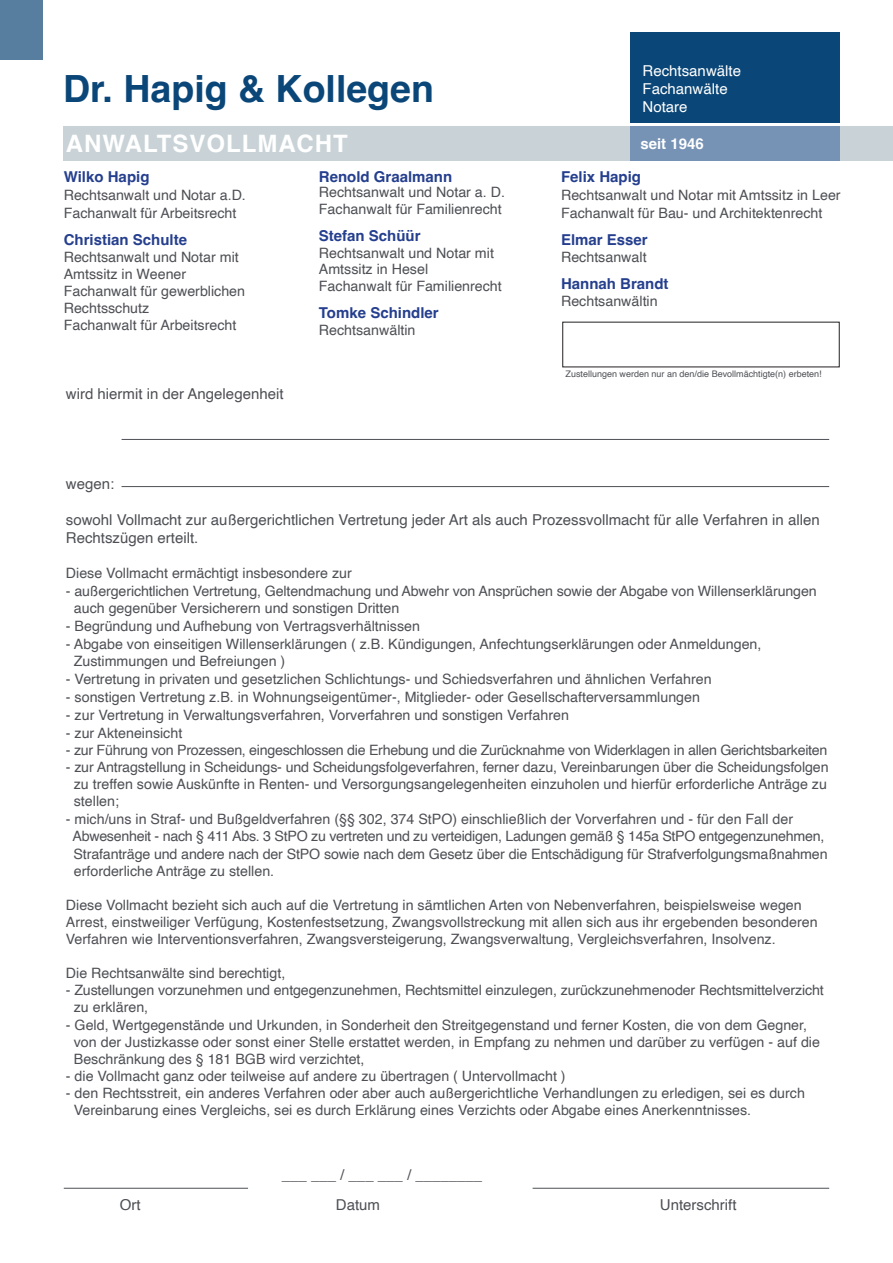
<style>
.page{position:relative;width:893px;height:1263px;background:#fff}
.page>*{position:absolute;margin:0;border:0;box-sizing:border-box;transform-origin:0 0}
.t1{font:700 37.5px "Helvetica";color:#0a4677}
.t2{font:700 24px "Helvetica";letter-spacing:.04em;color:#fff}
.t3{font:15px/18px "Helvetica";color:#4e5055}
.t4{font:700 15px "Helvetica";color:#253f8e}
.t5{font:15px/18px "Helvetica";color:#fff}
.t6{font:700 15px "Helvetica";color:#fff}
.t7{font:14.25px/17.1px "Helvetica";color:#4e5055}
.t8{font:14.25px "Helvetica";letter-spacing:-.02em;color:#4e5055}
.t9{font:9px "Helvetica";color:#4e5055}
</style>
<div class="page">
<div style="left:63px;top:126px;width:830px;height:34px;background:#c9d3d7"></div>
<div style="left:630px;top:32px;width:210px;height:91px;background:#0a4677"></div>
<div style="left:630px;top:126px;width:210px;height:34px;background:#7692b4"></div>
<div style="left:0;top:0;width:43px;height:60px;background:#577e9e"></div>
<hr style="left:64px;top:1188px;width:184px;height:1px;background:#4e5055">
<hr style="left:122px;top:439px;width:707px;height:1px;background:#4e5055">
<hr style="left:533px;top:1188px;width:296px;height:1px;background:#4e5055">
<hr style="left:122px;top:486px;width:707px;height:1px;background:#4e5055">
<h1 class="t1" style="left:63px;top:66px;width:372px">Dr. Hapig &amp; Kollegen</h1>
<p class="t5" style="left:643px;top:63px;width:100px">Rechtsanwälte<br>Fachanwälte<br>Notare</p>
<p class="t6" style="left:640px;top:135px;width:65px">seit 1946</p>
<h2 class="t2" style="left:66px;top:129px;width:283px">ANWALTSVOLLMACHT</h2>
<p class="t4" style="left:64px;top:168px;width:87px">Wilko Hapig</p>
<p class="t7" style="left:64px;top:186px;width:184px;line-height:18px">Rechtsanwalt und Notar a.D.<br>Fachanwalt für Arbeitsrecht</p>
<p class="t4" style="left:64px;top:230px;width:125px">Christian Schulte</p>
<p class="t7" style="left:64px;top:248px;width:183px">Rechtsanwalt und Notar mit<br>Amtssitz in Weener<br>Fachanwalt für gewerblichen<br>Rechtsschutz<br>Fachanwalt für Arbeitsrecht</p>
<p class="t3" style="left:66px;top:385px;width:219px">wird hiermit in der Angelegenheit</p>
<p class="t4" style="left:319px;top:168px;width:135px">Renold Graalmann</p>
<p class="t7" style="left:319px;top:184px;width:188px">Rechtsanwalt und Notar a. D.<br>Fachanwalt für Familienrecht</p>
<p class="t4" style="left:319px;top:227px;width:103px">Stefan Schüür</p>
<p class="t7" style="left:319px;top:245px;width:184px">Rechtsanwalt und Notar mit<br>Amtssitz in Hesel<br>Fachanwalt für Familienrecht</p>
<p class="t4" style="left:319px;top:304px;width:121px">Tomke Schindler</p>
<p class="t7" style="left:319px;top:322px;width:98px">Rechtsanwältin</p>
<p class="t4" style="left:561px;top:168px;width:82px">Felix Hapig</p>
<p class="t7" style="left:561px;top:186px;width:281px;line-height:18px">Rechtsanwalt und Notar mit Amtssitz in Leer<br>Fachanwalt für Bau- und Architektenrecht</p>
<p class="t4" style="left:561px;top:230px;width:88px">Elmar Esser</p>
<p class="t7" style="left:561px;top:248px;width:87px">Rechtsanwalt</p>
<p class="t4" style="left:561px;top:274px;width:109px">Hannah Brandt</p>
<p class="t7" style="left:561px;top:293px;width:98px">Rechtsanwältin</p>
<p class="t9" style="left:566px;top:367px;width:258px">Zustellungen werden nur an den/die Bevollmächtigte(n) erbeten!</p>
<p class="t3" style="left:66px;top:475px;width:50px">wegen:</p>
<p class="t3" style="left:66px;top:511px;width:755px">sowohl Vollmacht zur außergerichtlichen Vertretung jeder Art als auch Prozessvollmacht für alle Verfahren in allen<br>Rechtszügen erteilt.</p>
<p class="t7" style="left:66px;top:565px;width:287px">Diese Vollmacht ermächtigt insbesondere zur</p>
<p class="t7" style="left:74px;top:583px;width:744px;text-indent:-8px">- außergerichtlichen Vertretung, Geltendmachung und Abwehr von Ansprüchen sowie der Abgabe von Willenserklärungen auch gegenüber Versicherern und sonstigen Dritten</p>
<p class="t7" style="left:66px;top:618px;width:356px">- Begründung und Aufhebung von Vertragsverhältnissen</p>
<p class="t7" style="left:74px;top:636px;width:689px;text-indent:-8px">- Abgabe von einseitigen Willenserklärungen ( z.B. Kündigungen, Anfechtungserklärungen oder Anmeldungen,<br>Zustimmungen und Befreiungen )</p>
<p class="t7" style="left:66px;top:671px;width:647px">- Vertretung in privaten und gesetzlichen Schlichtungs- und Schiedsverfahren und ähnlichen Verfahren</p>
<p class="t7" style="left:66px;top:689px;width:636px">- sonstigen Vertretung z.B. in Wohnungseigentümer-, Mitglieder- oder Gesellschafterversammlungen</p>
<p class="t7" style="left:66px;top:707px;width:505px">- zur Vertretung in Verwaltungsverfahren, Vorverfahren und sonstigen Verfahren</p>
<p class="t7" style="left:66px;top:725px;width:118px">- zur Akteneinsicht</p>
<p class="t8" style="left:66px;top:739px;width:763px">- zur Führung von Prozessen, eingeschlossen die Erhebung und die Zurücknahme von Widerklagen in allen Gerichtsbarkeiten</p>
<p class="t7" style="left:74px;top:759px;width:756px;text-align:justify;text-indent:-8px">- zur Antragstellung in Scheidungs- und Scheidungsfolgeverfahren, ferner dazu, Vereinbarungen über die Scheidungsfolgen zu treffen sowie Auskünfte in Renten- und Versorgungsangelegenheiten einzuholen und hierfür erforderliche Anträge zu stellen;</p>
<p class="t7" style="left:72px;top:811px;width:757px;text-indent:-7px">- mich/uns in Straf- und Bußgeldverfahren (§§ 302, 374 StPO) einschließlich der Vorverfahren und - für den Fall der Abwesenheit - nach § 411 Abs. 3 StPO zu vertreten und zu verteidigen, Ladungen gemäß § 145a StPO entgegenzunehmen, Strafanträge und andere nach der StPO sowie nach dem Gesetz über die Entschädigung für Strafverfolgungsmaßnahmen erforderliche Anträge zu stellen.</p>
<p class="t7" style="left:66px;top:897px;width:753px">Diese Vollmacht bezieht sich auch auf die Vertretung in sämtlichen Arten von Nebenverfahren, beispielsweise wegen<br>Arrest, einstweiliger Verfügung, Kostenfestsetzung, Zwangsvollstreckung mit allen sich aus ihr ergebenden besonderen<br>Verfahren wie Interventionsverfahren, Zwangsversteigerung, Zwangsverwaltung, Vergleichsverfahren, Insolvenz.</p>
<p class="t7" style="left:66px;top:965px;width:221px">Die Rechtsanwälte sind berechtigt,</p>
<p class="t7" style="left:74px;top:982px;width:751px;text-indent:-8px">- Zustellungen vorzunehmen und entgegenzunehmen, Rechtsmittel einzulegen, zurückzunehmenoder Rechtsmittelverzicht zu erklären,</p>
<p class="t7" style="left:74px;top:1016px;width:748px;text-indent:-8px">- Geld, Wertgegenstände und Urkunden, in Sonderheit den Streitgegenstand und ferner Kosten, die von dem Gegner, von der Justizkasse oder sonst einer Stelle erstattet werden, in Empfang zu nehmen und darüber zu verfügen - auf die<br>Beschränkung des § 181 BGB wird verzichtet,</p>
<p class="t7" style="left:66px;top:1068px;width:501px">- die Vollmacht ganz oder teilweise auf andere zu übertragen ( Untervollmacht )</p>
<p class="t7" style="left:74px;top:1085px;width:733px;text-indent:-8px">- den Rechtsstreit, ein anderes Verfahren oder aber auch außergerichtliche Verhandlungen zu erledigen, sei es durch<br>Vereinbarung eines Vergleichs, sei es durch Erklärung eines Verzichts oder Abgabe eines Anerkenntnisses.</p>
<p class="t3" style="left:282px;top:1166px;width:202px">___ ___ / ___ ___ / ________</p>
<p class="t3" style="left:120px;top:1196px;width:22px">Ort</p>
<p class="t3" style="left:336px;top:1196px;width:46px">Datum</p>
<p class="t3" style="left:660px;top:1196px;width:78px">Unterschrift</p>
</div>
